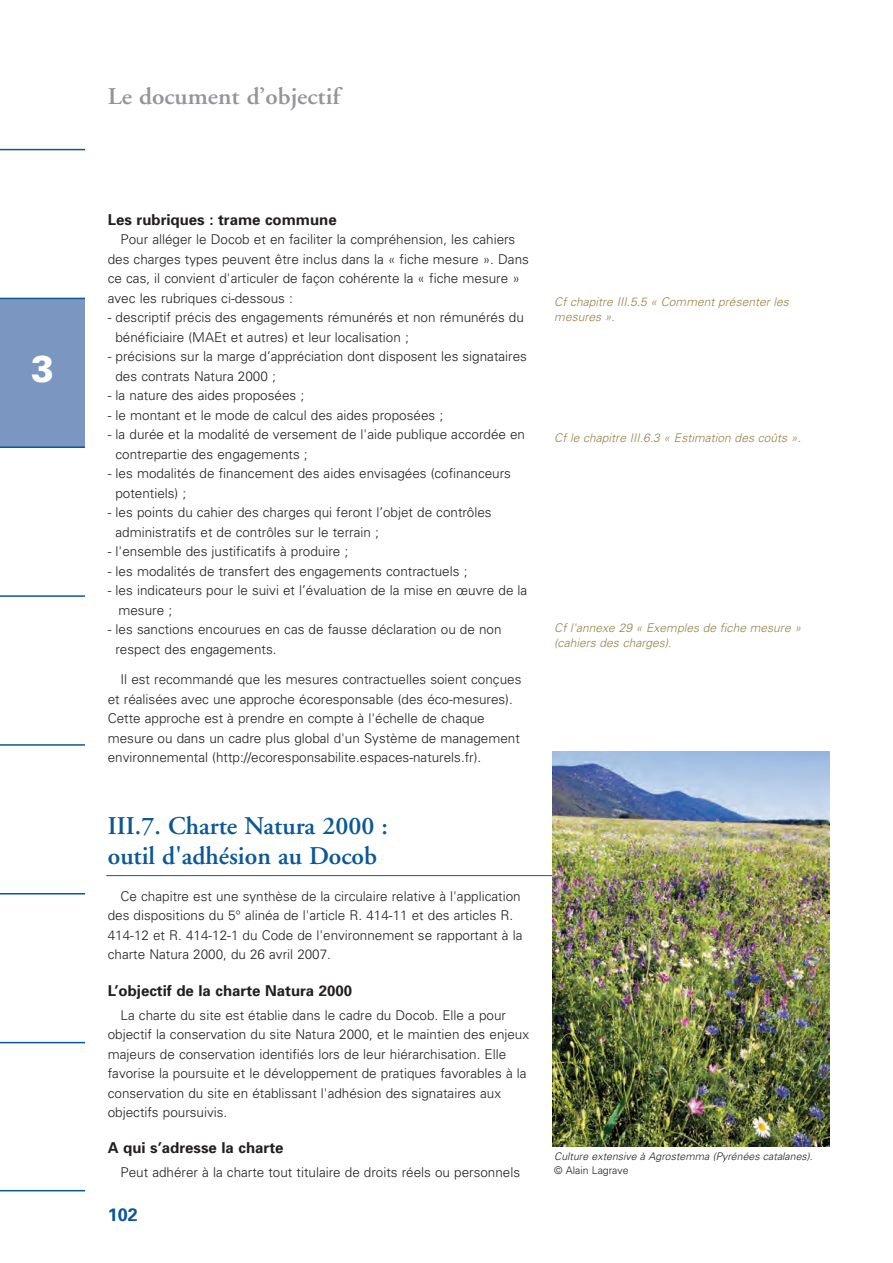
<style>
.page{position:relative;width:893px;height:1263px;background:#fff}
.page>*{position:absolute;margin:0;border:0;box-sizing:border-box;transform-origin:0 0}
.t1{font:900 37.5px "Univers";color:#fff;scale:.9 1}
.t2{font:600 25.5px/30.6px "Adobe Garamond";color:#0c5896}
.t3{font:600 24px "Adobe Garamond";color:#939598;scale:1.05 1}
.t4{font:700 18px "Univers";color:#0c5896}
.t5{font:700 15px "Univers";color:#231f20}
.t6{font:300 13.5px/19.5px "Univers";color:#231f20}
.t7{font:italic 300 12px/15px "Univers";letter-spacing:.005em;color:#968249}
.t8{font:italic 300 10.5px "Univers";letter-spacing:.005em;color:#231f20}
.t9{font:300 10.5px "Univers";color:#231f20}
</style>
<div class="page">
<div style="left:0;top:298px;width:85px;height:148px;background:#7b96c1"></div>
<hr style="left:0;top:1190px;width:85px;height:1px;background:#0c5896">
<hr style="left:0;top:446px;width:85px;height:2px;background:#0c5896">
<hr style="left:0;top:298px;width:85px;height:1px;background:#0c5896">
<hr style="left:0;top:149px;width:85px;height:1px;background:#0c5896">
<hr style="left:0;top:595px;width:85px;height:2px;background:#0c5896">
<hr style="left:0;top:744px;width:85px;height:2px;background:#0c5896">
<hr style="left:0;top:893px;width:85px;height:1px;background:#0c5896">
<hr style="left:0;top:1042px;width:85px;height:1px;background:#0c5896">
<hr style="left:106px;top:875px;width:723px;height:1px;background:#0c5896">
<img style="left:553px;top:752px;width:276px;height:394px">
<h1 class="t1" style="left:31px;top:354px;width:27px">3</h1>
<h3 class="t3" style="left:108px;top:87px;width:223px">Le document d’objectif</h3>
<p class="t5" style="left:108px;top:214px;width:230px">Les rubriques : trame commune</p>
<p class="t6" style="left:108px;top:230px;width:423px;text-indent:13px">Pour alléger le Docob et en faciliter la compréhension, les cahiers des charges types peuvent être inclus dans la « fiche mesure ». Dans ce cas, il convient d'articuler de façon cohérente la « fiche mesure » avec les rubriques ci-dessous :</p>
<p class="t6" style="left:115px;top:308px;width:410px;text-indent:-8px">- descriptif précis des engagements rémunérés et non rémunérés du bénéficiaire (MAEt et autres) et leur localisation ;</p>
<p class="t6" style="left:115px;top:347px;width:413px;text-indent:-8px">- précisions sur la marge d’appréciation dont disposent les signataires des contrats Natura 2000 ;</p>
<p class="t6" style="left:108px;top:386px;width:198px">- la nature des aides proposées ;</p>
<p class="t6" style="left:108px;top:405px;width:337px">- le montant et le mode de calcul des aides proposées ;</p>
<p class="t6" style="left:115px;top:425px;width:411px;text-indent:-8px">- la durée et la modalité de versement de l'aide publique accordée en contrepartie des engagements ;</p>
<p class="t6" style="left:115px;top:464px;width:397px;text-indent:-8px">- les modalités de financement des aides envisagées (cofinanceurs potentiels) ;</p>
<p class="t6" style="left:115px;top:503px;width:378px;text-indent:-8px">- les points du cahier des charges qui feront l’objet de contrôles administratifs et de contrôles sur le terrain ;</p>
<p class="t6" style="left:108px;top:542px;width:242px">- l'ensemble des justificatifs à produire ;</p>
<p class="t6" style="left:108px;top:561px;width:361px">- les modalités de transfert des engagements contractuels ;</p>
<p class="t6" style="left:118px;top:581px;width:410px;text-indent:-11px">- les indicateurs pour le suivi et l’évaluation de la mise en œuvre de la mesure ;</p>
<p class="t6" style="left:115px;top:620px;width:388px;text-indent:-8px">- les sanctions encourues en cas de fausse déclaration ou de non respect des engagements.</p>
<p class="t6" style="left:108px;top:669px;width:415px;text-indent:13px">Il est recommandé que les mesures contractuelles soient conçues et réalisées avec une approche écoresponsable (des éco-mesures).<br>Cette approche est à prendre en compte à l'échelle de chaque mesure ou dans un cadre plus global d'un Système de management environnemental (http://ecoresponsabilite.espaces-naturels.fr).</p>
<h2 class="t2" style="left:108px;top:812px;width:282px">III.7. Charte Natura 2000 : outil d'adhésion au Docob</h2>
<p class="t6" style="left:108px;top:886px;width:416px;text-indent:13px">Ce chapitre est une synthèse de la circulaire relative à l'application des dispositions du 5° alinéa de l'article R. 414-11 et des articles R.<br>414-12 et R. 414-12-1 du Code de l'environnement se rapportant à la charte Natura 2000, du 26 avril 2007.</p>
<p class="t5" style="left:108px;top:985px;width:246px">L’objectif de la charte Natura 2000</p>
<p class="t6" style="left:108px;top:1005px;width:423px;text-indent:13px">La charte du site est établie dans le cadre du Docob. Elle a pour objectif la conservation du site Natura 2000, et le maintien des enjeux majeurs de conservation identifiés lors de leur hiérarchisation. Elle favorise la poursuite et le développement de pratiques favorables à la conservation du site en établissant l'adhésion des signataires aux objectifs poursuivis.</p>
<p class="t5" style="left:108px;top:1143px;width:177px">A qui s’adresse la charte</p>
<p class="t6" style="left:121px;top:1163px;width:401px">Peut adhérer à la charte tout titulaire de droits réels ou personnels</p>
<h3 class="t4" style="left:108px;top:1208px;width:31px">102</h3>
<p class="t7" style="left:554px;top:294px;width:236px">Cf chapitre III.5.5 « Comment présenter les mesures ».</p>
<p class="t7" style="left:554px;top:430px;width:248px">Cf le chapitre III.6.3 « Estimation des coûts ».</p>
<p class="t7" style="left:554px;top:620px;width:248px">Cf l'annexe 29 « Exemples de fiche mesure » (cahiers des charges).</p>
<p class="t8" style="left:554px;top:1150px;width:260px">Culture extensive à Agrostemma (Pyrénées catalanes).</p>
<p class="t9" style="left:554px;top:1163px;width:76px">© Alain Lagrave</p>
</div>
